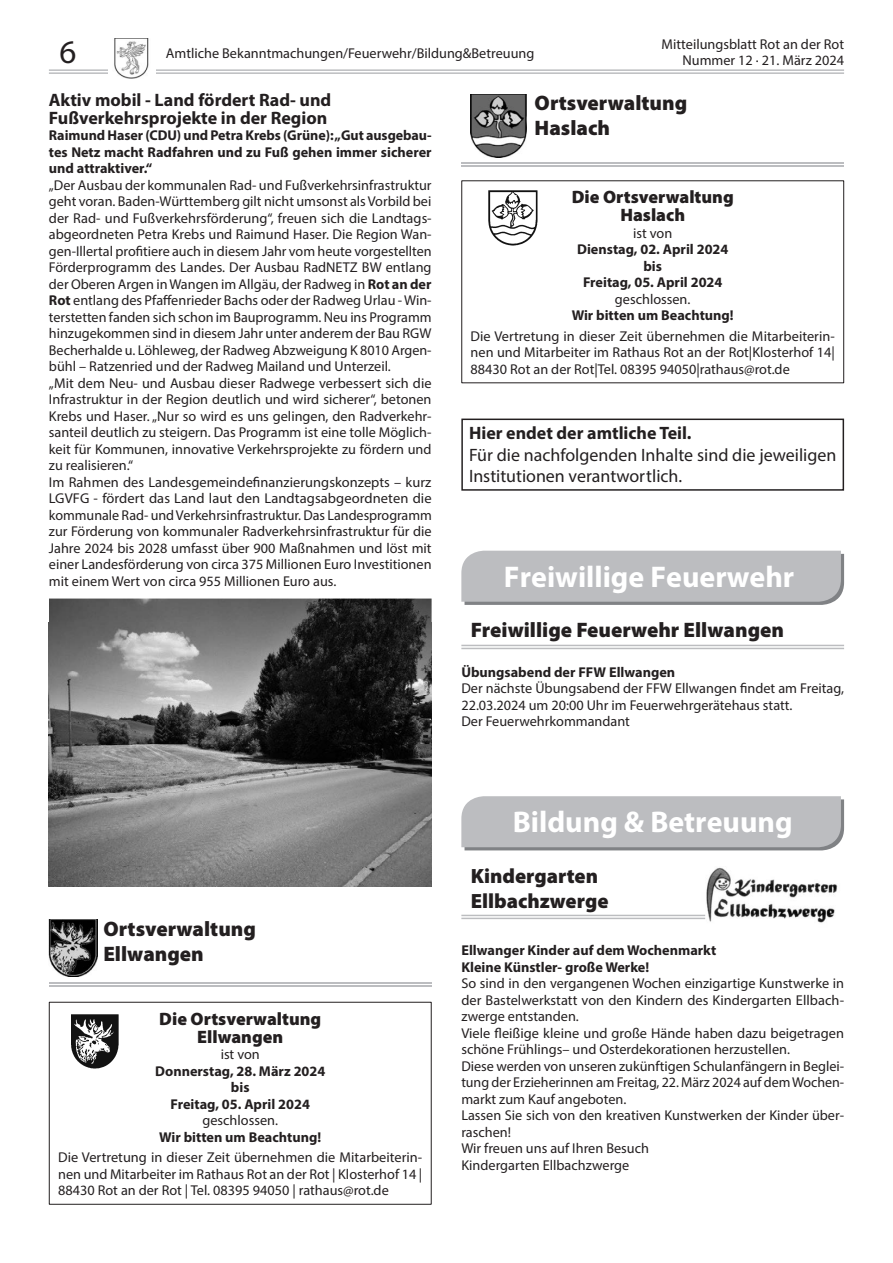
<style>
.page{position:relative;width:893px;height:1263px;background:#fff}
.page>*{position:absolute;margin:0;border:0;box-sizing:border-box;transform-origin:0 0}
.t1{font:33px "Myriad Pro";color:#231f20}
.t2{font:700 30px "Myriad Pro";color:#fff}
.t3{font:900 21px/25.2px "Myriad Pro";color:#231f20}
.t4{font:900 20.7px/24.8px "Myriad Pro";color:#231f20}
.t5{font:700 18px/18px "Myriad Pro";color:#231f20}
.t6{font:18px/21.5px "Myriad Pro";color:#231f20}
.t7{font:900 18px/18px "Myriad Pro";color:#231f20;text-align:center}
.t8{font:14.25px/16.5px "Myriad Pro";color:#231f20}
.t9{font:700 14.25px/16.5px "Myriad Pro";color:#231f20;text-align:center}
.s1{font-weight:700}
</style>
<div class="page">
<hr style="left:49px;top:72px;width:795px;height:2px;background:#bcbdc0">
<hr style="left:49px;top:69px;width:795px;height:2px;background:#bcbdc0">
<div style="left:108px;top:38px;width:47px;height:41px;background:#fff"></div>
<img style="left:114px;top:38px;width:35px;height:41px">
<img style="left:49px;top:598px;width:383px;height:288px">
<hr style="left:49px;top:985px;width:383px;height:2px;background:#bcbdc0">
<hr style="left:49px;top:982px;width:383px;height:2px;background:#bcbdc0">
<img style="left:49px;top:919px;width:48px;height:57px">
<div style="left:49px;top:1002px;width:383px;height:202px;border:1px solid #231f20"></div>
<img style="left:71px;top:1014px;width:48px;height:55px">
<hr style="left:461px;top:165px;width:383px;height:1px;background:#bcbdc0">
<hr style="left:461px;top:162px;width:383px;height:1px;background:#bcbdc0">
<img style="left:471px;top:94px;width:55px;height:63px">
<div style="left:461px;top:180px;width:383px;height:203px;border:1px solid #231f20"></div>
<img style="left:488px;top:190px;width:50px;height:56px">
<div style="left:461px;top:419px;width:383px;height:72px;border:1px solid #231f20"></div>
<svg style="left:461px;top:551px;width:383px;height:54px;background:#b8b9bc"></svg>
<hr style="left:461px;top:648px;width:383px;height:1px;background:#bcbdc0">
<hr style="left:461px;top:645px;width:383px;height:1px;background:#bcbdc0">
<svg style="left:461px;top:796px;width:383px;height:54px;background:#b9babd"></svg>
<img style="left:702px;top:867px;width:136px;height:56px">
<hr style="left:461px;top:918px;width:244px;height:1px;background:#bcbdc0">
<hr style="left:461px;top:915px;width:244px;height:1px;background:#bcbdc0">
<h1 class="t1" style="left:60px;top:32px;width:18px">6</h1>
<p class="t8" style="left:166px;top:45px;width:370px">Amtliche Bekanntmachungen/Feuerwehr/Bildung&amp;Betreuung</p>
<p class="t8" style="left:662px;top:36px;width:184px">Mitteilungsblatt Rot an der Rot</p>
<p class="t8" style="left:682px;top:52px;width:163px">Nummer 12 · 21. März 2024</p>
<p class="t5" style="left:49px;top:90px;width:284px">Aktiv mobil - Land fördert Rad- und<br>Fußverkehrsprojekte in der Region</p>
<p class="t9" style="left:49px;top:127px;width:384px;text-align:justify">Raimund Haser (CDU) und Petra Krebs (Grüne): „Gut ausgebau&shy;tes Netz macht Radfahren und zu Fuß gehen immer sicherer und attraktiver.“</p>
<p class="t8" style="left:49px;top:177px;width:384px">„Der Ausbau der kommunalen Rad- und Fußverkehrsinfrastruktur geht voran. Baden-Württemberg gilt nicht umsonst als Vorbild bei der Rad- und Fußverkehrsförderung“, freuen sich die Landtags&shy;abgeordneten Petra Krebs und Raimund Haser. Die Region Wan&shy;gen-Illertal profitiere auch in diesem Jahr vom heute vorgestellten Förderprogramm des Landes. Der Ausbau RadNETZ BW entlang der Oberen Argen in Wangen im Allgäu, der Radweg in <span class="s1">Rot an der Rot</span> entlang des Pfaffenrieder Bachs oder der Radweg Urlau - Win&shy;terstetten fanden sich schon im Bauprogramm. Neu ins Programm hinzugekommen sind in diesem Jahr unter anderem der Bau RGW Becherhalde u. Löhleweg, der Radweg Abzweigung K 8010 Argen&shy;bühl – Ratzenried und der Radweg Mailand und Unterzeil.<br>„Mit dem Neu- und Ausbau dieser Radwege verbessert sich die Infrastruktur in der Region deutlich und wird sicherer“, betonen Krebs und Haser. „Nur so wird es uns gelingen, den Radverkehr&shy;santeil deutlich zu steigern. Das Programm ist eine tolle Möglich&shy;keit für Kommunen, innovative Verkehrsprojekte zu fördern und zu realisieren.“<br>Im Rahmen des Landesgemeindefinanzierungskonzepts – kurz LGVFG - fördert das Land laut den Landtagsabgeordneten die kommunale Rad- und Verkehrsinfrastruktur. Das Landesprogramm zur Förderung von kommunaler Radverkehrsinfrastruktur für die Jahre 2024 bis 2028 umfasst über 900 Maßnahmen und löst mit einer Landesförderung von circa 375 Millionen Euro Investitionen mit einem Wert von circa 955 Millionen Euro aus.</p>
<h3 class="t3" style="left:535px;top:89px;width:154px">Ortsverwaltung<br>Haslach</h3>
<p class="t7" style="left:572px;top:187px;width:164px">Die Ortsverwaltung<br>Haslach</p>
<p class="t8" style="left:633px;top:224px;width:41px">ist von</p>
<p class="t9" style="left:577px;top:241px;width:153px">Dienstag, 02. April 2024 bis<br>Freitag, 05. April 2024</p>
<p class="t8" style="left:615px;top:290px;width:77px">geschlossen.</p>
<p class="t9" style="left:572px;top:307px;width:163px">Wir bitten um Beachtung!</p>
<p class="t8" style="left:471px;top:328px;width:366px;text-align:justify">Die Vertretung in dieser Zeit übernehmen die Mitarbeiterin&shy;nen und Mitarbeiter im Rathaus Rot an der Rot|Klosterhof 14| 88430 Rot an der Rot|Tel. 08395 94050|rathaus@rot.de</p>
<p class="t5" style="left:469px;top:423px;width:224px">Hier endet der amtliche Teil.</p>
<p class="t6" style="left:469px;top:443px;width:369px">Für die nachfolgenden Inhalte sind die jeweiligen<br>Institutionen verantwortlich.</p>
<h2 class="t2" style="left:504px;top:557px;width:292px">Freiwillige Feuerwehr</h2>
<h3 class="t3" style="left:471px;top:617px;width:315px">Freiwillige Feuerwehr Ellwangen</h3>
<p class="t9" style="left:461px;top:663px;width:215px">Übungsabend der FFW Ellwangen</p>
<p class="t8" style="left:461px;top:680px;width:384px">Der nächste Übungsabend der FFW Ellwangen findet am Freitag,<br>22.03.2024 um 20:00 Uhr im Feuerwehrgerätehaus statt.<br>Der Feuerwehrkommandant</p>
<h3 class="t3" style="left:103px;top:915px;width:154px">Ortsverwaltung<br>Ellwangen</h3>
<p class="t7" style="left:159px;top:1009px;width:164px">Die Ortsverwaltung<br>Ellwangen</p>
<p class="t8" style="left:221px;top:1046px;width:41px">ist von</p>
<p class="t9" style="left:155px;top:1062px;width:172px">Donnerstag, 28. März 2024 bis<br>Freitag, 05. April 2024</p>
<p class="t8" style="left:202px;top:1112px;width:77px">geschlossen.</p>
<p class="t9" style="left:159px;top:1128px;width:163px">Wir bitten um Beachtung!</p>
<p class="t8" style="left:58px;top:1149px;width:366px;text-align:justify">Die Vertretung in dieser Zeit übernehmen die Mitarbeiterin&shy;nen und Mitarbeiter im Rathaus Rot an der Rot | Klosterhof 14 | 88430 Rot an der Rot | Tel. 08395 94050 | rathaus@rot.de</p>
<h2 class="t2" style="left:513px;top:802px;width:281px">Bildung &amp; Betreuung</h2>
<h3 class="t4" style="left:471px;top:862px;width:139px">Kindergarten<br>Ellbachzwerge</h3>
<p class="t9" style="left:461px;top:942px;width:256px;text-align:left">Ellwanger Kinder auf dem Wochenmarkt<br>Kleine Künstler- große Werke!</p>
<p class="t8" style="left:461px;top:975px;width:384px">So sind in den vergangenen Wochen einzigartige Kunstwerke in der Bastelwerkstatt von den Kindern des Kindergarten Ellbach&shy;zwerge entstanden.<br>Viele fleißige kleine und große Hände haben dazu beigetragen schöne Frühlings– und Osterdekorationen herzustellen.<br>Diese werden von unseren zukünftigen Schulanfängern in Beglei&shy;tung der Erzieherinnen am Freitag, 22. März 2024 auf dem Wochen&shy;markt zum Kauf angeboten.<br>Lassen Sie sich von den kreativen Kunstwerken der Kinder über&shy;raschen!<br>Wir freuen uns auf Ihren Besuch<br>Kindergarten Ellbachzwerge</p>
</div>
